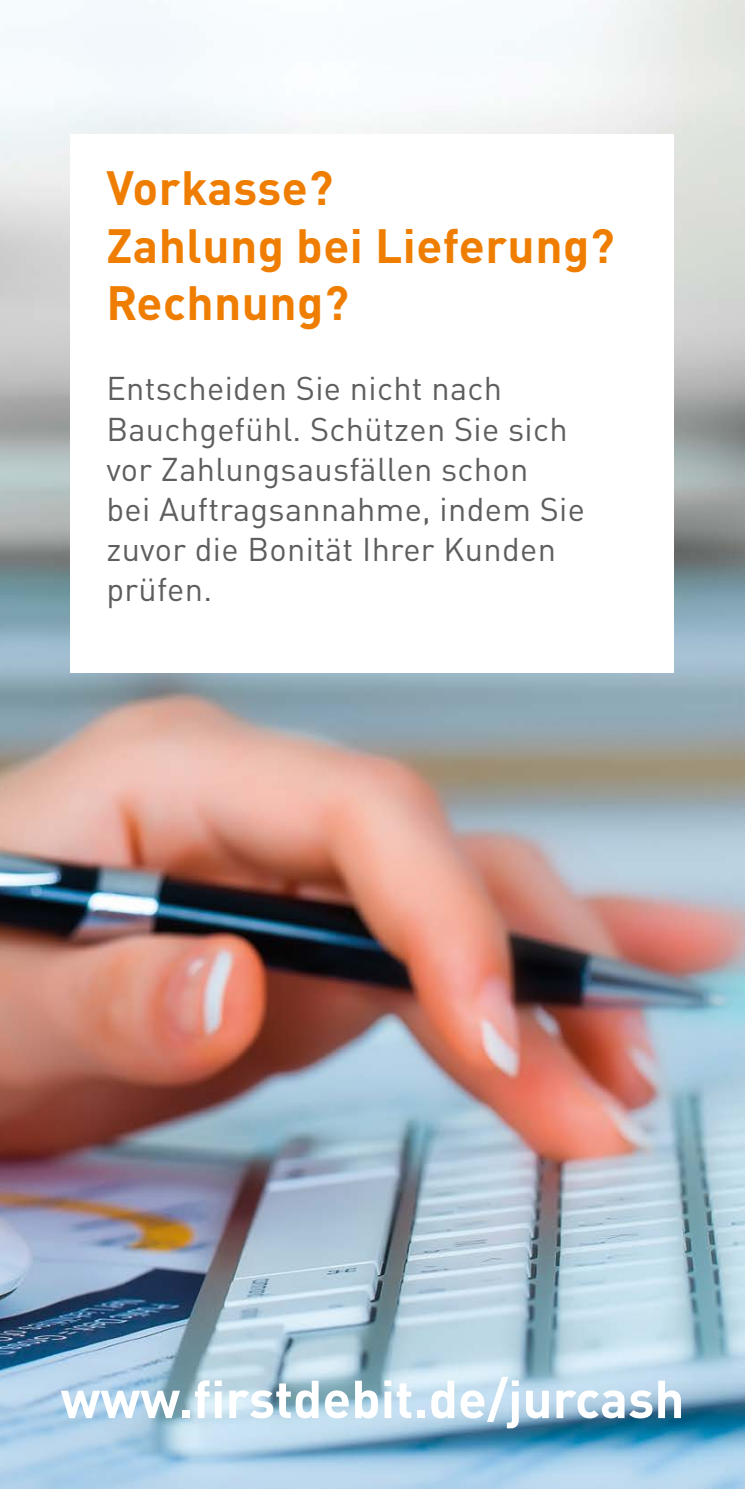
<style>
.page{position:relative;width:745px;height:1489px;background:#fff}
.page>*{position:absolute;margin:0;border:0;box-sizing:border-box;transform-origin:0 0}
.t1{font:700 52.5px "DINOT";color:#fff}
.t2{font:700 47.5px/57.5px "DINOT";letter-spacing:.01em;color:#ef7d00}
.t3{font:32.5px/40px "DINOT";letter-spacing:.01em;color:#5f5e5e}
</style>
<div class="page">
<img style="left:0;top:0;width:744px;height:1488px">
<div style="left:71px;top:134px;width:602px;height:538px;background:#fff"></div>
<h2 class="t2" style="left:106px;top:158px;width:509px">Vorkasse?<br>Zahlung bei Lieferung?<br>Rechnung?</h2>
<p class="t3" style="left:106px;top:368px;width:480px">Entscheiden Sie nicht nach<br>Bauchgefühl. Schützen Sie sich vor Zahlungsausfällen schon<br>bei Auftragsannahme, indem Sie zuvor die Bonität Ihrer Kunden prüfen.</p>
<h1 class="t1" style="left:60px;top:1364px;width:625px">www.firstdebit.de/jurcash</h1>
</div>
